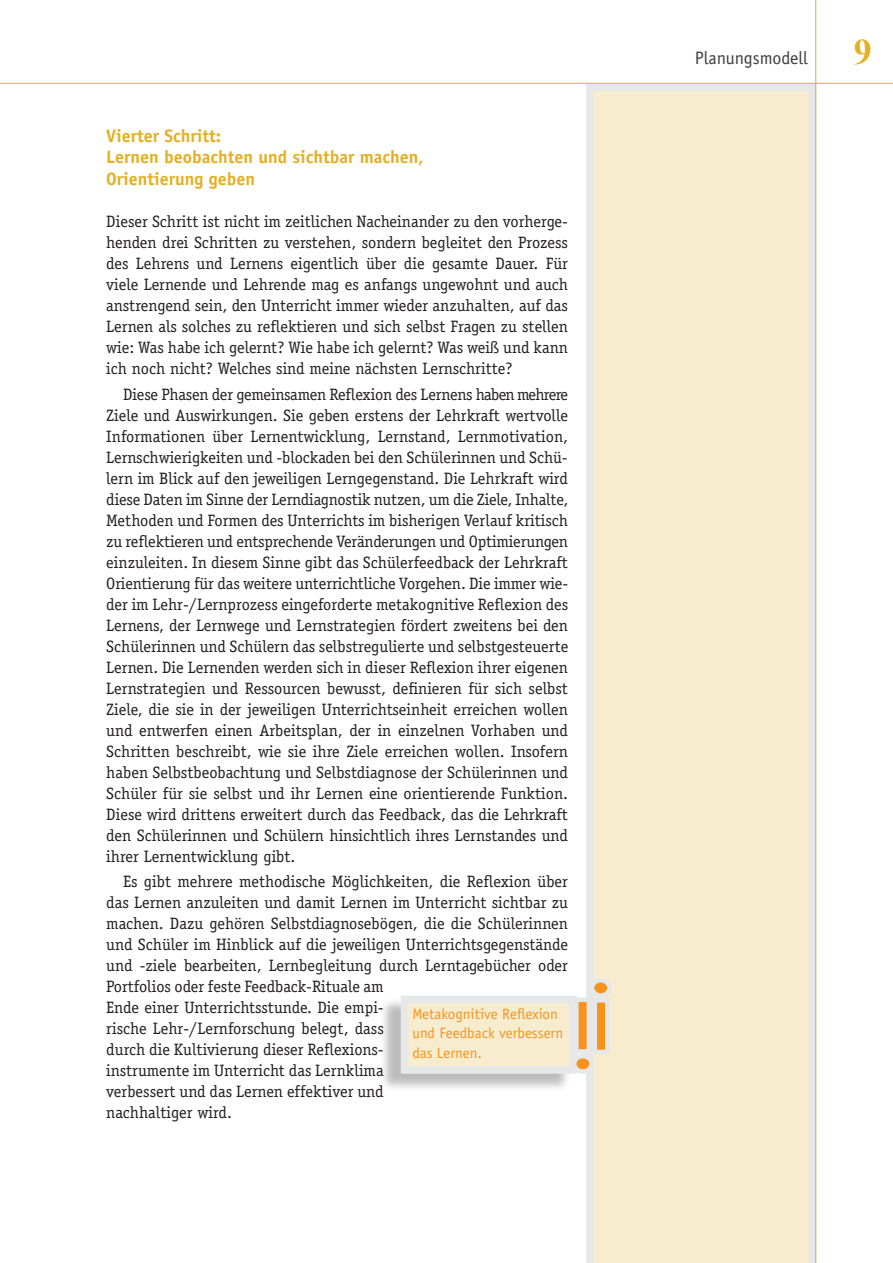
<style>
.page{position:relative;width:893px;height:1263px;background:#fff}
.page>*{position:absolute;margin:0;border:0;box-sizing:border-box;transform-origin:0 0}
.t1{font:700 36px "Times New Roman";color:#e4af21}
.t2{font:700 18px/21.6px "Officina Sans";color:#e4af21}
.t3{font:18px "Officina Sans";color:#3e3e3f}
.t4{font:16.5px/21px "Officina Serif";color:#231f20;text-align:justify}
.t5{font:15px/19.8px "Officina Sans";color:#f7931d}
</style>
<div class="page">
<svg style="left:586px;top:84px;width:229px;height:1179px;background:#f6ebcf"></svg>
<div style="left:379px;top:997px;width:193px;height:95px;background:#231f20;opacity:.3"></div>
<div style="left:404px;top:999px;width:169px;height:71px;background:#f8ecce"></div>
<div style="left:401px;top:995px;width:176px;height:79px;border:8px solid #e6e7e9"></div>
<div style="left:574px;top:997px;width:17px;height:57px;background:#f7931d;border:4px solid #e6e7e9"></div>
<svg style="left:574px;top:1056px;width:18px;height:15px"></svg>
<div style="left:572px;top:1054px;width:22px;height:20px;border:4px solid #e6e7e9;border-radius:50%"></div>
<div style="left:593px;top:998px;width:17px;height:56px;background:#f7931d;border:4px solid #e6e7e9"></div>
<svg style="left:592px;top:980px;width:17px;height:15px"></svg>
<div style="left:590px;top:978px;width:22px;height:20px;border:4px solid #e6e7e9;border-radius:50%"></div>
<hr style="left:0;top:83px;width:893px;height:1px;background:#e4af21">
<hr style="left:815px;top:0;width:1px;height:1263px;background:#e4af21">
<p class="t2" style="left:106px;top:125px;width:319px">Vierter Schritt:<br>Lernen beobachten und sichtbar machen,<br>Orientierung geben</p>
<p class="t4" style="left:106px;top:211px;width:463px">Dieser Schritt ist nicht im zeitlichen Nacheinander zu den vorherge&shy;henden drei Schritten zu verstehen, sondern begleitet den Prozess des Lehrens und Lernens eigentlich über die gesamte Dauer. Für viele Lernende und Lehrende mag es anfangs ungewohnt und auch anstrengend sein, den Unterricht immer wieder anzuhalten, auf das Lernen als solches zu reflektieren und sich selbst Fragen zu stellen wie: Was habe ich gelernt? Wie habe ich gelernt? Was weiß und kann ich noch nicht? Welches sind meine nächsten Lernschritte?</p>
<p class="t4" style="left:106px;top:383px;width:464px;text-indent:17px">Diese Phasen der gemeinsamen Reflexion des Lernens haben mehrere Ziele und Auswirkungen. Sie geben erstens der Lehrkraft wertvolle Informationen über Lernentwicklung, Lernstand, Lernmotivation, Lernschwierigkeiten und -blockaden bei den Schülerinnen und Schü&shy;lern im Blick auf den jeweiligen Lerngegenstand. Die Lehrkraft wird diese Daten im Sinne der Lerndiagnostik nutzen, um die Ziele, Inhalte, Methoden und Formen des Unterrichts im bisherigen Verlauf kritisch zu reflektieren und entsprechende Veränderungen und Optimierungen einzuleiten. In diesem Sinne gibt das Schülerfeedback der Lehrkraft Orientierung für das weitere unterrichtliche Vorgehen. Die immer wie&shy;der im Lehr-/Lernprozess eingeforderte metakognitive Reflexion des Lernens, der Lernwege und Lernstrategien fördert zweitens bei den Schülerinnen und Schülern das selbstregulierte und selbstgesteuerte Lernen. Die Lernenden werden sich in dieser Reflexion ihrer eigenen Lernstrategien und Ressourcen bewusst, definieren für sich selbst Ziele, die sie in der jeweiligen Unterrichtseinheit erreichen wollen und entwerfen einen Arbeitsplan, der in einzelnen Vorhaben und Schritten beschreibt, wie sie ihre Ziele erreichen wollen. Insofern haben Selbstbeobachtung und Selbstdiagnose der Schülerinnen und Schüler für sie selbst und ihr Lernen eine orientierende Funktion.<br>Diese wird drittens erweitert durch das Feedback, das die Lehrkraft den Schülerinnen und Schülern hinsichtlich ihres Lernstandes und ihrer Lernentwicklung gibt.</p>
<p class="t4" style="left:106px;top:871px;width:463px;text-align:left;text-indent:17px">Es gibt mehrere methodische Möglichkeiten, die Reflexion über das Lernen anzuleiten und damit Lernen im Unterricht sichtbar zu machen. Dazu gehören Selbstdiagnosebögen, die die Schülerinnen und Schüler im Hinblick auf die jeweiligen Unterrichtsgegenstände und -ziele bearbeiten, Lernbegleitung durch Lerntagebücher oder Portfolios oder feste Feedback-Rituale am<br>Ende einer Unterrichtsstunde. Die empi-<br>rische Lehr-/Lernforschung belegt, dass<br>durch die Kultivierung dieser Reflexions-<br>instrumente im Unterricht das Lernklima<br>verbessert und das Lernen effektiver und<br>nachhaltiger wird.</p>
<p class="t5" style="left:412px;top:1004px;width:152px">Metakognitive Reflexion und Feedback verbessern das Lernen.</p>
<p class="t3" style="left:695px;top:48px;width:115px">Planungsmodell</p>
<p class="t1" style="left:854px;top:27px;width:19px">9</p>
</div>
